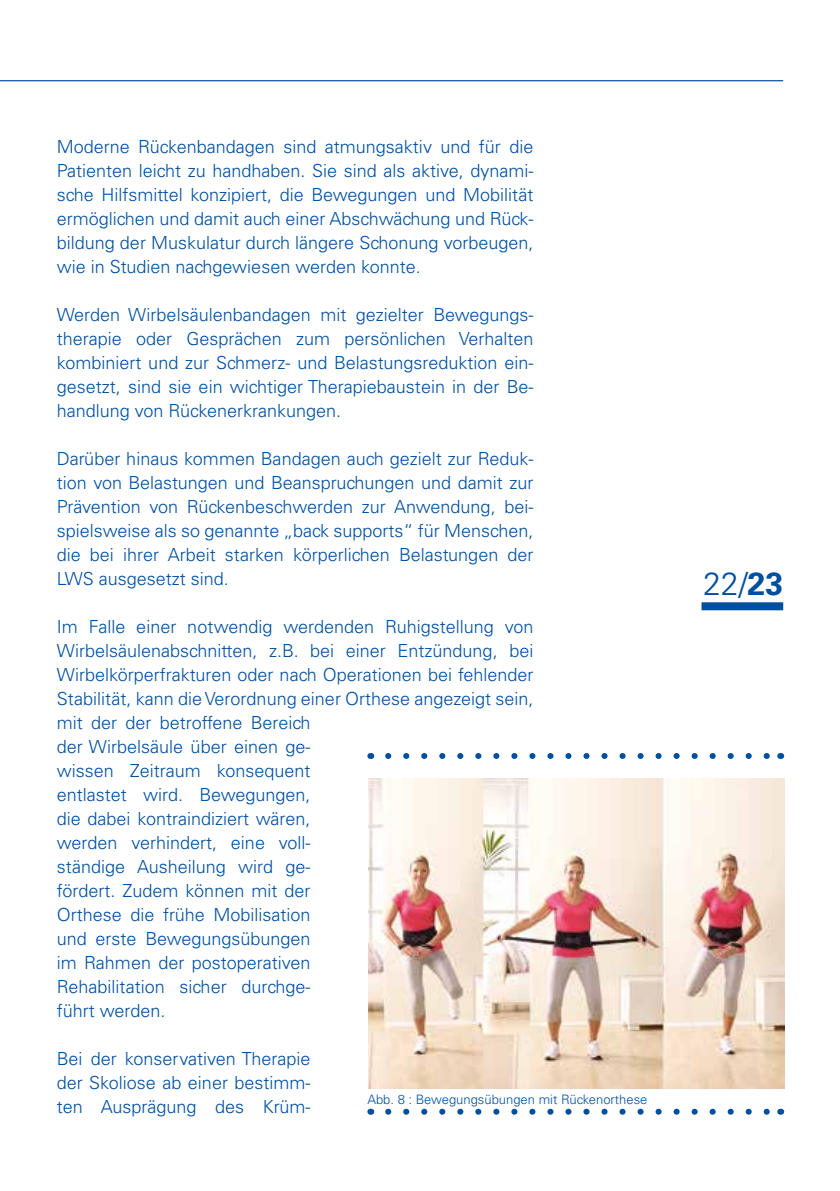
<style>
.page{position:relative;width:840px;height:1191px;background:#fff}
.page>*{position:absolute;margin:0;border:0;box-sizing:border-box;transform-origin:0 0}
.t1{font:300 32px "Univers LT Std";color:#004f9f}
.t2{font:300 18px/24px "Univers LT Std";color:#004f9f;text-align:justify}
.t3{font:300 13px "Univers LT Std";color:#004f9f}
.s1{font-weight:700}
</style>
<div class="page">
<hr style="left:0;top:80px;width:782px;height:1px;background:#004f9f">
<img style="left:368px;top:778px;width:416px;height:311px">
<svg style="left:388px;top:753px;width:382px;height:6px"></svg>
<svg style="left:388px;top:1108px;width:382px;height:6px"></svg>
<div style="left:701px;top:602px;width:81px;height:8px;background:#004f9f"></div>
<p class="t2" style="left:57px;top:134px;width:478px">Moderne Rückenbandagen sind atmungsaktiv und für die Patienten leicht zu handhaben. Sie sind als aktive, dynami&shy;sche Hilfsmittel konzipiert, die Bewegungen und Mobilität ermöglichen und damit auch einer Abschwächung und Rück&shy;bildung der Muskulatur durch längere Schonung vorbeugen, wie in Studien nachgewiesen werden konnte.</p>
<p class="t2" style="left:57px;top:302px;width:478px">Werden Wirbelsäulenbandagen mit gezielter Bewegungs&shy;therapie oder Gesprächen zum persönlichen Verhalten kombiniert und zur Schmerz- und Belastungsreduktion ein&shy;gesetzt, sind sie ein wichtiger Therapiebaustein in der Be&shy;handlung von Rückenerkrankungen.</p>
<p class="t2" style="left:57px;top:446px;width:478px">Darüber hinaus kommen Bandagen auch gezielt zur Reduk&shy;tion von Belastungen und Beanspruchungen und damit zur Prävention von Rückenbeschwerden zur Anwendung, bei&shy;spielsweise als so genannte „back supports“ für Menschen, die bei ihrer Arbeit starken körperlichen Belastungen der LWS ausgesetzt sind.</p>
<p class="t2" style="left:57px;top:614px;width:478px;text-align:left">Im Falle einer notwendig werdenden Ruhigstellung von Wirbelsäulenabschnitten, z.B. bei einer Entzündung, bei Wirbelkörperfrakturen oder nach Operationen bei fehlender Stabilität, kann die Verordnung einer Orthese angezeigt sein, mit der der betroffene Bereich<br>der Wirbelsäule über einen ge-<br>wissen Zeitraum konsequent<br>entlastet wird. Bewegungen,<br>die dabei kontraindiziert wären,<br>werden verhindert, eine voll-<br>ständige Ausheilung wird ge-<br>fördert. Zudem können mit der<br>Orthese die frühe Mobilisation<br>und erste Bewegungsübungen<br>im Rahmen der postoperativen<br>Rehabilitation sicher durchge-<br>führt werden.</p>
<p class="t2" style="left:57px;top:1046px;width:255px">Bei der konservativen Therapie der Skoliose ab einer bestimm&shy;ten Ausprägung des Krüm-</p>
<p class="t3" style="left:367px;top:1092px;width:281px">Abb. 8 : Bewegungsübungen mit Rückenorthese</p>
<h1 class="t1" style="left:702px;top:564px;width:82px">22/<span class="s1">23</span></h1>
</div>
